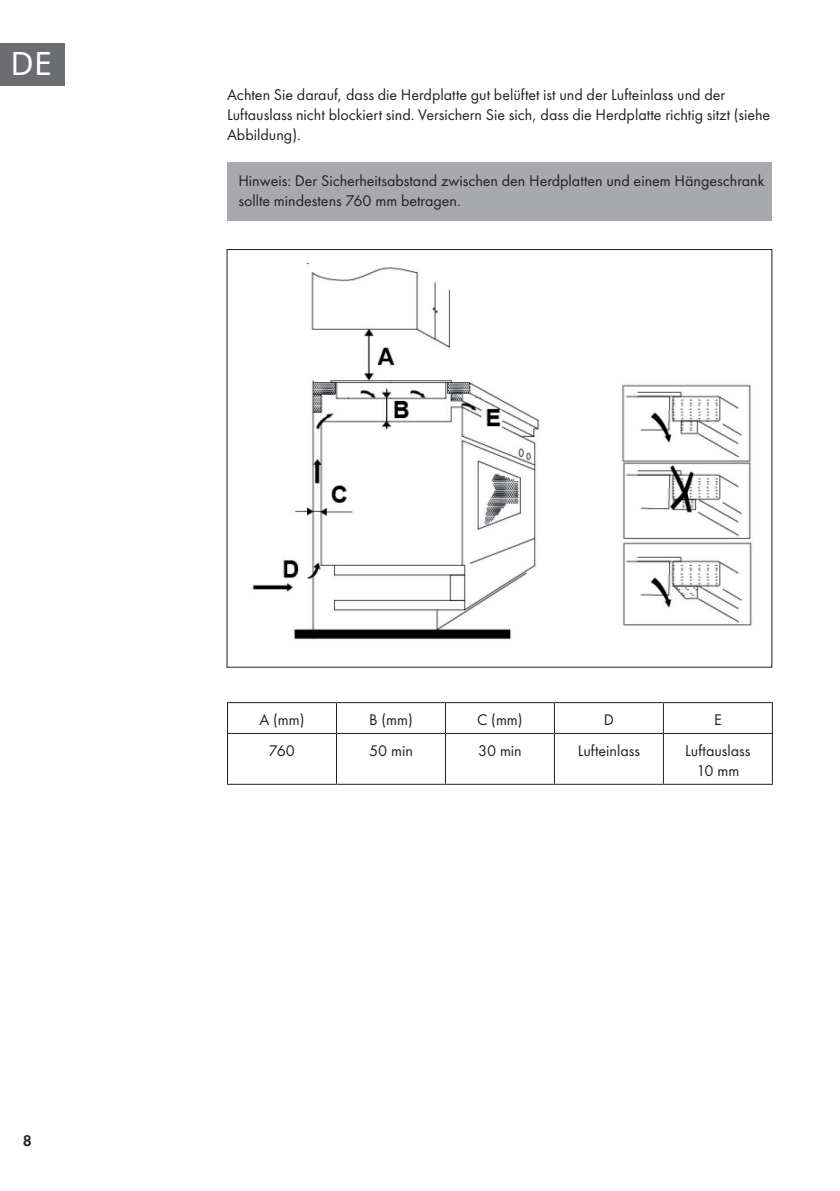
<style>
.page{position:relative;width:840px;height:1191px;background:#fff}
.page>*{position:absolute;margin:0;border:0;box-sizing:border-box;transform-origin:0 0}
.t1{font:32px "Noto Sans";color:#fff}
.t2{font:16px/20px "Futura PTW08";color:#231f20}
.t3{font:600 16px "Futura PTW08";color:#231f20}
</style>
<div class="page">
<div style="left:0;top:43px;width:65px;height:42px;background:#6c6d70"></div>
<div style="left:227px;top:162px;width:544px;height:59px;background:#a8a9ad"></div>
<hr style="left:227px;top:702px;width:109px;height:1px;background:#231f20">
<hr style="left:227px;top:703px;width:1px;height:30px;background:#231f20">
<hr style="left:336px;top:702px;width:109px;height:1px;background:#231f20">
<hr style="left:336px;top:703px;width:1px;height:30px;background:#231f20">
<hr style="left:445px;top:702px;width:109px;height:1px;background:#231f20">
<hr style="left:444px;top:703px;width:1px;height:30px;background:#231f20">
<hr style="left:554px;top:702px;width:109px;height:1px;background:#231f20">
<hr style="left:553px;top:703px;width:1px;height:30px;background:#231f20">
<hr style="left:663px;top:702px;width:109px;height:1px;background:#231f20">
<hr style="left:662px;top:703px;width:1px;height:30px;background:#231f20">
<hr style="left:771px;top:703px;width:1px;height:30px;background:#231f20">
<hr style="left:227px;top:733px;width:109px;height:1px;background:#231f20">
<hr style="left:227px;top:734px;width:1px;height:50px;background:#231f20">
<hr style="left:336px;top:733px;width:109px;height:1px;background:#231f20">
<hr style="left:336px;top:734px;width:1px;height:50px;background:#231f20">
<hr style="left:445px;top:733px;width:109px;height:1px;background:#231f20">
<hr style="left:444px;top:734px;width:1px;height:50px;background:#231f20">
<hr style="left:554px;top:733px;width:109px;height:1px;background:#231f20">
<hr style="left:553px;top:734px;width:1px;height:50px;background:#231f20">
<hr style="left:663px;top:733px;width:109px;height:1px;background:#231f20">
<hr style="left:662px;top:734px;width:1px;height:50px;background:#231f20">
<hr style="left:771px;top:734px;width:1px;height:50px;background:#231f20">
<hr style="left:227px;top:784px;width:109px;height:1px;background:#231f20">
<hr style="left:336px;top:784px;width:109px;height:1px;background:#231f20">
<hr style="left:445px;top:784px;width:109px;height:1px;background:#231f20">
<hr style="left:554px;top:784px;width:109px;height:1px;background:#231f20">
<hr style="left:663px;top:784px;width:109px;height:1px;background:#231f20">
<img style="left:252px;top:263px;width:500px;height:377px">
<h1 class="t1" style="left:11px;top:42px;width:43px">DE</h1>
<p class="t2" style="left:227px;top:84px;width:544px">Achten Sie darauf, dass die Herdplatte gut belüftet ist und der Lufteinlass und der<br>Luftauslass nicht blockiert sind. Versichern Sie sich, dass die Herdplatte richtig sitzt (siehe<br>Abbildung).</p>
<p class="t2" style="left:238px;top:170px;width:527px">Hinweis: Der Sicherheitsabstand zwischen den Herdplatten und einem Hängeschrank sollte mindestens 760 mm betragen.</p>
<p class="t3" style="left:23px;top:1130px;width:11px">8</p>
<p class="t2" style="left:259px;top:710px;width:47px">A (mm)</p>
<p class="t2" style="left:369px;top:710px;width:45px">B (mm)</p>
<p class="t2" style="left:477px;top:710px;width:47px">C (mm)</p>
<p class="t2" style="left:603px;top:710px;width:12px">D</p>
<p class="t2" style="left:713px;top:710px;width:9px">E</p>
<p class="t2" style="left:269px;top:741px;width:28px">760</p>
<p class="t2" style="left:369px;top:741px;width:45px">50 min</p>
<p class="t2" style="left:478px;top:741px;width:45px">30 min</p>
<p class="t2" style="left:577px;top:741px;width:64px">Lufteinlass</p>
<p class="t2" style="left:684px;top:741px;width:67px;text-align:center">Luftauslass<br>10 mm</p>
</div>
